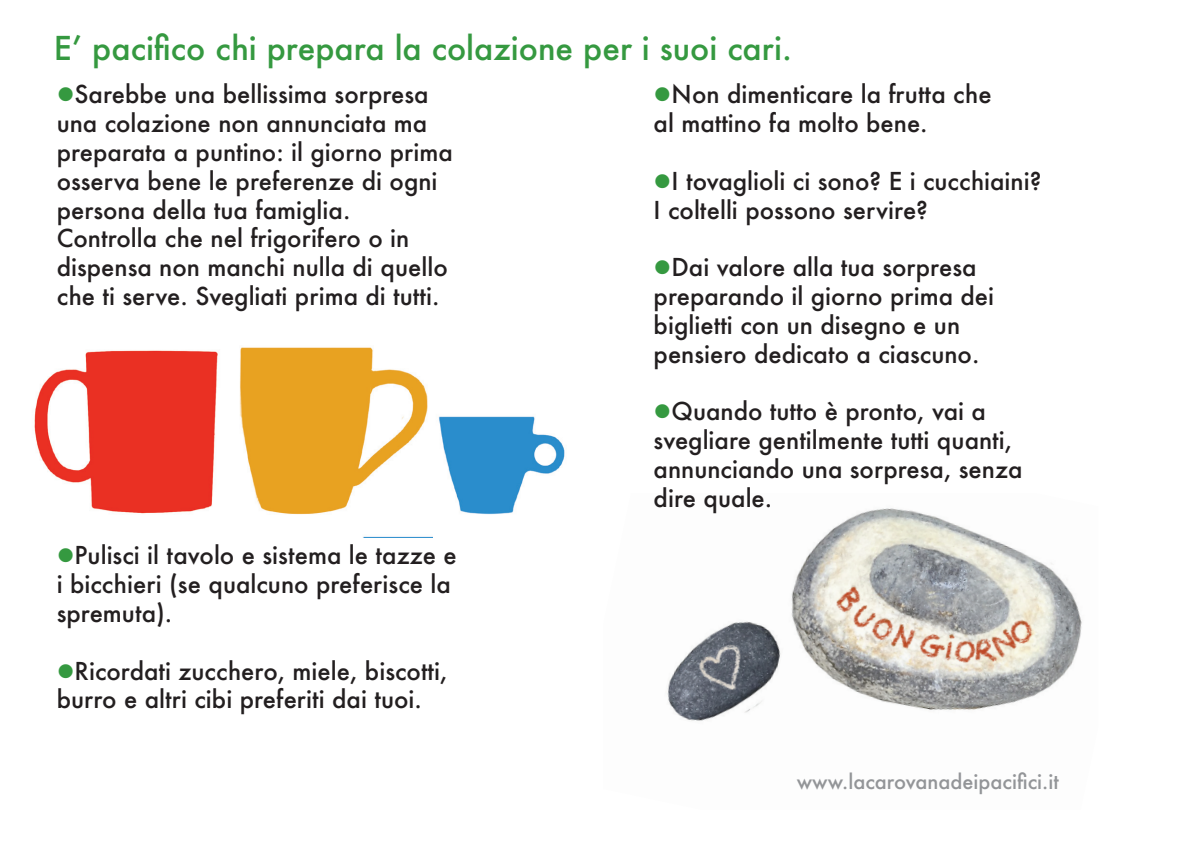
<style>
.page{position:relative;width:1191px;height:842px;background:#fff}
.page>*{position:absolute;margin:0;border:0;box-sizing:border-box;transform-origin:0 0}
.t1{font:500 32px "Futura";color:#359940}
.t2{font:500 24px/28.8px "Futura";color:#231f20}
.t3{font:500 20px "Futura";color:#939598}
.s1{color:#359940}
</style>
<div class="page">
<img style="left:34px;top:347px;width:347px;height:190px">
<img style="left:381px;top:369px;width:184px;height:169px">
<img style="left:667px;top:508px;width:415px;height:213px">
<h1 class="t1" style="left:54px;top:27px;width:739px">E’ pacifico chi prepara la colazione per i suoi cari.</h1>
<p class="t2" style="left:57px;top:80px;width:397px"><span class="s1">●</span>Sarebbe una bellissima sorpresa una colazione non annunciata ma preparata a puntino: il giorno prima osserva bene le preferenze di ogni persona della tua famiglia.<br>Controlla che nel frigorifero o in dispensa non manchi nulla di quello che ti serve. Svegliati prima di tutti.</p>
<p class="t2" style="left:653px;top:80px;width:339px"><span class="s1">●</span>Non dimenticare la frutta che al mattino fa molto bene.</p>
<p class="t2" style="left:653px;top:166px;width:389px"><span class="s1">●</span>I tovaglioli ci sono? E i cucchiaini?<br>I coltelli possono servire?</p>
<p class="t2" style="left:653px;top:253px;width:342px"><span class="s1">●</span>Dai valore alla tua sorpresa preparando il giorno prima dei biglietti con un disegno e un pensiero dedicato a ciascuno.</p>
<p class="t2" style="left:653px;top:397px;width:370px"><span class="s1">●</span>Quando tutto è pronto, vai a svegliare gentilmente tutti quanti, annunciando una sorpresa, senza dire quale.</p>
<p class="t2" style="left:57px;top:541px;width:401px"><span class="s1">●</span>Pulisci il tavolo e sistema le tazze e i bicchieri (se qualcuno preferisce la spremuta).</p>
<p class="t2" style="left:57px;top:656px;width:392px"><span class="s1">●</span>Ricordati zucchero, miele, biscotti, burro e altri cibi preferiti dai tuoi.</p>
<p class="t3" style="left:797px;top:768px;width:263px">www.lacarovanadeipacifici.it</p>
</div>
